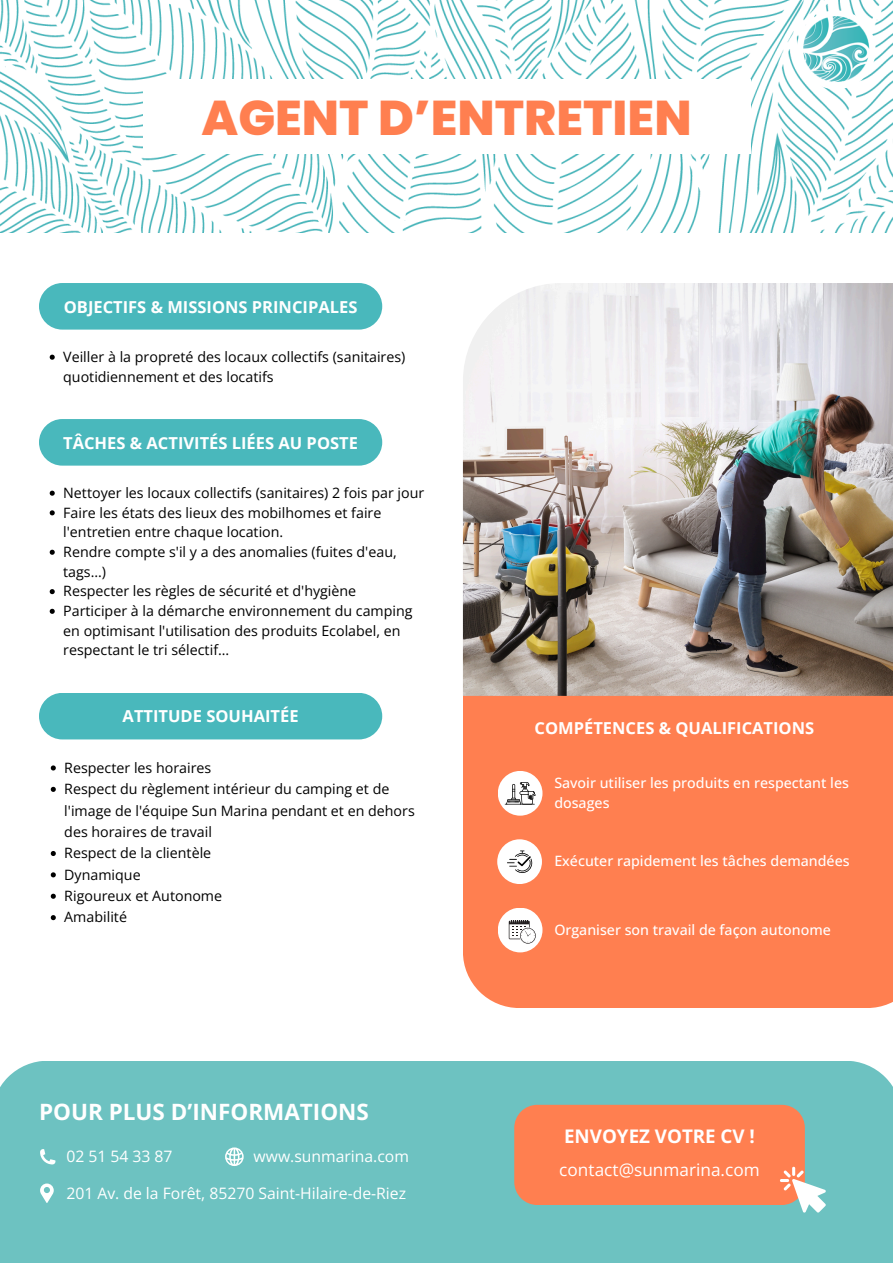
<style>
.page{position:relative;width:893px;height:1263px;background:#fff}
.page>*{position:absolute;margin:0;border:0;box-sizing:border-box;transform-origin:0 0}
.t1{font:800 48.75px "Poppins";color:#ff7f50}
.t2{font:700 22.5px "Open Sans";color:#fff}
.t3{font:700 18.75px "Open Sans";color:#fff}
.t4{font:17.25px "Open Sans";color:#fff}
.t5{font:700 16.5px "Open Sans";color:#fff}
.t6{font:15.75px "Open Sans";color:#fff}
.t7{font:14.25px/19.6px "Open Sans";color:#000}
.t8{font:500 14.25px/19.6px "Open Sans";color:#fff}
</style>
<div class="page">
<div style="left:463px;top:696px;width:430px;height:312px;background:#ff7f50"></div>
<img style="left:463px;top:283px;width:430px;height:413px">
<div style="left:0;top:1061px;width:893px;height:202px;background:#6dc2c1"></div>
<img style="left:0;top:0;width:893px;height:233px">
<svg style="left:40px;top:1149px;width:15px;height:15px"></svg>
<svg style="left:225px;top:1147px;width:19px;height:19px"></svg>
<svg style="left:40px;top:1183px;width:14px;height:20px"></svg>
<svg style="left:514px;top:1105px;width:311px;height:107px;background:#ec8a62"></svg>
<div style="left:39px;top:283px;width:343px;height:47px;background:#49b8bc;border-radius:23px"></div>
<svg style="left:51px;top:765px;width:5px;height:5px"></svg>
<svg style="left:51px;top:787px;width:5px;height:5px"></svg>
<svg style="left:51px;top:851px;width:5px;height:5px"></svg>
<svg style="left:51px;top:872px;width:5px;height:5px"></svg>
<svg style="left:51px;top:894px;width:5px;height:5px"></svg>
<svg style="left:51px;top:915px;width:5px;height:5px"></svg>
<div style="left:39px;top:693px;width:343px;height:46px;background:#49b8bc;border-radius:23px"></div>
<div style="left:39px;top:419px;width:343px;height:47px;background:#49b8bc;border-radius:23px"></div>
<div style="left:796px;top:10px;width:79px;height:79px;background:#fff;border-radius:50%"></div>
<img style="left:802px;top:17px;width:68px;height:66px">
<div style="left:143px;top:79px;width:607px;height:75px;background:#fff"></div>
<div style="left:497px;top:839px;width:45px;height:45px;background:#fff;border-radius:50%"></div>
<svg style="left:507px;top:850px;width:25px;height:23px"></svg>
<div style="left:498px;top:771px;width:44px;height:45px;background:#fff;border-radius:50%"></div>
<hr style="left:505px;top:804px;width:30px;height:1px;background:#000">
<svg style="left:506px;top:782px;width:30px;height:22px"></svg>
<div style="left:498px;top:908px;width:44px;height:44px;background:#fff;border-radius:50%"></div>
<svg style="left:509px;top:920px;width:27px;height:24px"></svg>
<svg style="left:50px;top:355px;width:5px;height:5px"></svg>
<svg style="left:50px;top:491px;width:5px;height:5px"></svg>
<svg style="left:50px;top:510px;width:5px;height:5px"></svg>
<svg style="left:50px;top:550px;width:5px;height:5px"></svg>
<svg style="left:50px;top:589px;width:5px;height:5px"></svg>
<svg style="left:50px;top:609px;width:5px;height:5px"></svg>
<p class="t1" style="left:201px;top:83px;width:491px">AGENT D’ENTRETIEN</p>
<p class="t5" style="left:64px;top:295px;width:295px">OBJECTIFS &amp; MISSIONS PRINCIPALES</p>
<p class="t7" style="left:63px;top:347px;width:344px">Veiller à la propreté des locaux collectifs (sanitaires) quotidiennement et des locatifs</p>
<p class="t5" style="left:63px;top:431px;width:296px">TÂCHES &amp; ACTIVITÉS LIÉES AU POSTE</p>
<p class="t7" style="left:63px;top:483px;width:362px">Nettoyer les locaux collectifs (sanitaires) 2 fois par jour</p>
<p class="t7" style="left:63px;top:502px;width:320px">Faire les états des lieux des mobilhomes et faire l'entretien entre chaque location.</p>
<p class="t7" style="left:63px;top:542px;width:335px">Rendre compte s'il y a des anomalies (fuites d'eau, tags...)</p>
<p class="t7" style="left:63px;top:581px;width:294px">Respecter les règles de sécurité et d'hygiène</p>
<p class="t7" style="left:63px;top:601px;width:351px">Participer à la démarche environnement du camping en optimisant l'utilisation des produits Ecolabel, en respectant le tri sélectif...</p>
<p class="t5" style="left:123px;top:705px;width:177px">ATTITUDE SOUHAITÉE</p>
<h5 class="t7" style="left:64px;top:757px;width:149px">Respecter les horaires</h5>
<p class="t7" style="left:64px;top:778px;width:352px;line-height:21.4px">Respect du règlement intérieur du camping et de l'image de l'équipe Sun Marina pendant et en dehors des horaires de travail</p>
<h5 class="t7" style="left:64px;top:843px;width:148px">Respect de la clientèle</h5>
<p class="t7" style="left:64px;top:864px;width:78px">Dynamique</p>
<p class="t7" style="left:64px;top:886px;width:159px">Rigoureux et Autonome</p>
<p class="t7" style="left:64px;top:907px;width:64px">Amabilité</p>
<p class="t2" style="left:39px;top:1096px;width:331px">POUR PLUS D’INFORMATIONS</p>
<p class="t6" style="left:66px;top:1145px;width:108px">02 51 54 33 87</p>
<p class="t6" style="left:254px;top:1145px;width:157px">www.sunmarina.com</p>
<h5 class="t6" style="left:66px;top:1182px;width:341px">201 Av. de la Forêt, 85270 Saint-Hilaire-de-Riez</h5>
<p class="t5" style="left:534px;top:716px;width:281px">COMPÉTENCES &amp; QUALIFICATIONS</p>
<h2 class="t8" style="left:554px;top:773px;width:296px">Savoir utiliser les produits en respectant les dosages</h2>
<p class="t8" style="left:554px;top:851px;width:297px">Exécuter rapidement les tâches demandées</p>
<h6 class="t8" style="left:554px;top:919px;width:278px">Organiser son travail de façon autonome</h6>
<p class="t3" style="left:564px;top:1122px;width:192px">ENVOYEZ VOTRE CV !</p>
<p class="t4" style="left:559px;top:1158px;width:202px">contact@sunmarina.com</p>
</div>
